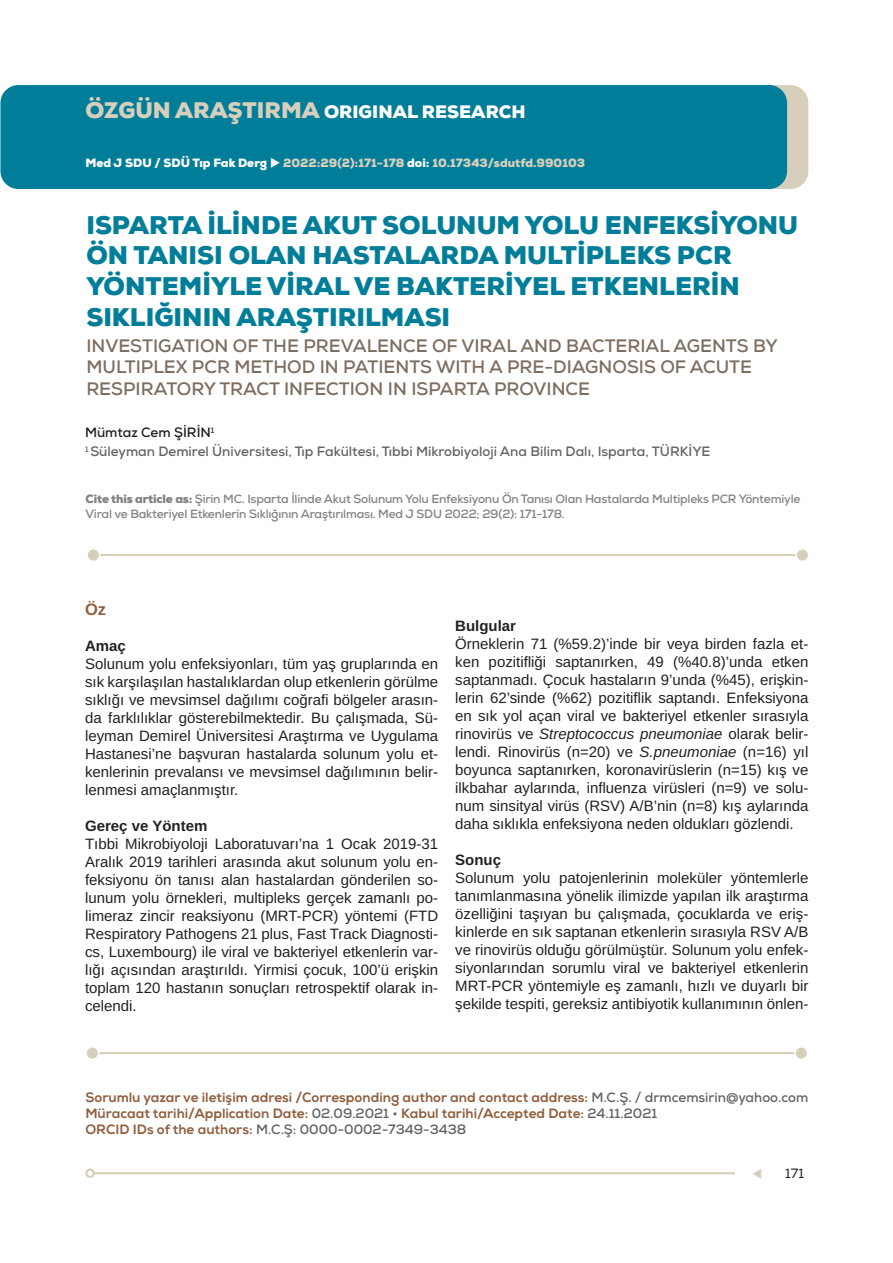
<style>
.page{position:relative;width:893px;height:1263px;background:#fff}
.page>*{position:absolute;margin:0;border:0;box-sizing:border-box;transform-origin:0 0}
.t1{font:900 25.5px/30.6px "Nexa";color:#007e99}
.t2{font:700 18px/21.6px "Nexa";color:#7c6d60}
.t3{font:900 18px "Nexa";color:#fff}
.t4{font:700 16.5px "Arimo";color:#8f5f3f}
.t5{font:15px/18px "Arimo";color:#231f20;text-align:justify}
.t6{font:700 15px "Arimo";color:#231f20}
.t7{font:800 13.5px/16.2px "Nexa";color:#8f5f3f}
.t8{font:700 13.5px/19px "Nexa";color:#636366}
.t9{font:13.5px "Nexa";color:#231f20}
.t10{font:700 12px/14.4px "Nexa";letter-spacing:-.015em;color:#808285}
.t11{font:900 12px "Nexa";color:#d8cebc}
.s1{font-size:22.5px;color:#d8cebc}
.s2{color:#fff}
.s3{color:#231f20}
.s4{font-weight:900}
.s5{font-style:italic}
.s6{font-weight:700;color:#636366}
.s7{color:#d8cebc}
</style>
<div class="page">
<hr style="left:94px;top:1172px;width:641px;height:2px;background:#d8cebc">
<div style="left:85px;top:1168px;width:10px;height:10px;border:2px solid #d8cebc;border-radius:50%"></div>
<div style="left:16px;top:85px;width:792px;height:104px;background:#d8cebc;border-radius:18px"></div>
<div style="left:0;top:85px;width:787px;height:104px;background:#007e99;border-radius:18px"></div>
<hr style="left:90px;top:1052px;width:715px;height:2px;background:#d8cebc">
<div style="left:86px;top:1047px;width:13px;height:12px;background:#d8cebc;border-radius:50%"></div>
<div style="left:85px;top:1046px;width:14px;height:14px;border:2px solid #fff;border-radius:50%"></div>
<div style="left:795px;top:1047px;width:13px;height:12px;background:#d8cebc;border-radius:50%"></div>
<div style="left:794px;top:1046px;width:14px;height:14px;border:2px solid #fff;border-radius:50%"></div>
<hr style="left:91px;top:554px;width:715px;height:2px;background:#d8cebc">
<div style="left:87px;top:549px;width:13px;height:12px;background:#d8cebc;border-radius:50%"></div>
<div style="left:86px;top:548px;width:14px;height:14px;border:2px solid #fff;border-radius:50%"></div>
<div style="left:796px;top:549px;width:13px;height:12px;background:#d8cebc;border-radius:50%"></div>
<div style="left:795px;top:548px;width:14px;height:14px;border:2px solid #fff;border-radius:50%"></div>
<p class="t3" style="left:85px;top:100px;width:442px"><span class="s1">ÖZGÜN ARAŞTIRMA</span> ORIGINAL RESEARCH</p>
<p class="t11" style="left:85px;top:155px;width:501px"><span class="s2">Med J SDU / SDÜ Tıp Fak Derg</span> <span class="s2">◆</span> 2022:29(2):171-178 <span class="s2">doi:</span> 10.17343/sdutfd.990103</p>
<h1 class="t1" style="left:86px;top:210px;width:713px">ISPARTA İLİNDE AKUT SOLUNUM YOLU ENFEKSİYONU ÖN TANISI OLAN HASTALARDA MULTİPLEKS PCR YÖNTEMİYLE VİRAL VE BAKTERİYEL ETKENLERİN SIKLIĞININ ARAŞTIRILMASI</h1>
<p class="t2" style="left:86px;top:335px;width:693px">INVESTIGATION OF THE PREVALENCE OF VIRAL AND BACTERIAL AGENTS BY<br>MULTIPLEX PCR METHOD IN PATIENTS WITH A PRE-DIAGNOSIS OF ACUTE<br>RESPIRATORY TRACT INFECTION IN ISPARTA PROVINCE</p>
<p class="t8" style="left:85px;top:423px;width:627px"><span class="s3">Mümtaz Cem ŞİRİN</span><sup>1<br></sup><sup>1</sup> Süleyman Demirel Üniversitesi, Tıp Fakültesi, Tıbbi Mikrobiyoloji Ana Bilim Dalı, Isparta, TÜRKİYE</p>
<p class="t10" style="left:86px;top:492px;width:716px"><span class="s4">Cite this article as:</span> Şirin MC. Isparta İlinde Akut Solunum Yolu Enfeksiyonu Ön Tanısı Olan Hastalarda Multipleks PCR Yöntemiyle<br>Viral ve Bakteriyel Etkenlerin Sıklığının Araştırılması. Med J SDU 2022; 29(2): 171-178.</p>
<p class="t4" style="left:85px;top:597px;width:23px">Öz</p>
<p class="t6" style="left:85px;top:635px;width:42px">Amaç</p>
<p class="t5" style="left:85px;top:655px;width:355px">Solunum yolu enfeksiyonları, tüm yaş gruplarında en sık karşılaşılan hastalıklardan olup etkenlerin görülme sıklığı ve mevsimsel dağılımı coğrafi bölgeler arasın&shy;da farklılıklar gösterebilmektedir. Bu çalışmada, Sü&shy;leyman Demirel Üniversitesi Araştırma ve Uygulama Hastanesi’ne başvuran hastalarda solunum yolu et&shy;kenlerinin prevalansı ve mevsimsel dağılımının belir&shy;lenmesi amaçlanmıştır.</p>
<p class="t6" style="left:85px;top:815px;width:124px">Gereç ve Yöntem</p>
<p class="t5" style="left:85px;top:835px;width:355px">Tıbbi Mikrobiyoloji Laboratuvarı’na 1 Ocak 2019-31<br>Aralık 2019 tarihleri arasında akut solunum yolu en&shy;feksiyonu ön tanısı alan hastalardan gönderilen so&shy;lunum yolu örnekleri, multipleks gerçek zamanlı po&shy;limeraz zincir reaksiyonu (MRT-PCR) yöntemi (FTD Respiratory Pathogens 21 plus, Fast Track Diagnosti&shy;cs, Luxembourg) ile viral ve bakteriyel etkenlerin var&shy;lığı açısından araştırıldı. Yirmisi çocuk, 100’ü erişkin toplam 120 hastanın sonuçları retrospektif olarak in&shy;celendi.</p>
<p class="t6" style="left:455px;top:615px;width:62px">Bulgular</p>
<p class="t5" style="left:455px;top:635px;width:355px">Örneklerin 71 (%59.2)’inde bir veya birden fazla et&shy;ken pozitifliği saptanırken, 49 (%40.8)’unda etken saptanmadı. Çocuk hastaların 9’unda (%45), erişkin&shy;lerin 62’sinde (%62) pozitiflik saptandı. Enfeksiyona en sık yol açan viral ve bakteriyel etkenler sırasıyla rinovirüs ve <span class="s5">Streptococcus pneumoniae</span> olarak belir&shy;lendi. Rinovirüs (n=20) ve <span class="s5">S.pneumoniae</span> (n=16) yıl boyunca saptanırken, koronavirüslerin (n=15) kış ve ilkbahar aylarında, influenza virüsleri (n=9) ve solu&shy;num sinsityal virüs (RSV) A/B’nin (n=8) kış aylarında daha sıklıkla enfeksiyona neden oldukları gözlendi.</p>
<p class="t6" style="left:455px;top:849px;width:47px">Sonuç</p>
<p class="t5" style="left:455px;top:869px;width:355px">Solunum yolu patojenlerinin moleküler yöntemlerle tanımlanmasına yönelik ilimizde yapılan ilk araştırma özelliğini taşıyan bu çalışmada, çocuklarda ve eriş&shy;kinlerde en sık saptanan etkenlerin sırasıyla RSV A/B ve rinovirüs olduğu görülmüştür. Solunum yolu enfek&shy;siyonlarından sorumlu viral ve bakteriyel etkenlerin MRT-PCR yöntemiyle eş zamanlı, hızlı ve duyarlı bir şekilde tespiti, gereksiz antibiyotik kullanımının önlen-</p>
<p class="t7" style="left:85px;top:1089px;width:724px">Sorumlu yazar ve iletişim adresi /Corresponding author and contact address: <span class="s6">M.C.Ş. / drmcemsirin@yahoo.com<br></span>Müracaat tarihi/Application Date: <span class="s6">02.09.2021 •</span> Kabul tarihi/Accepted Date: <span class="s6">24.11.2021<br></span>ORCID IDs of the authors: <span class="s6">M.C.Ş: 0000-0002-7349-3438</span></p>
<p class="t9" style="left:752px;top:1165px;width:54px"><span class="s7">▼</span> 171</p>
</div>
